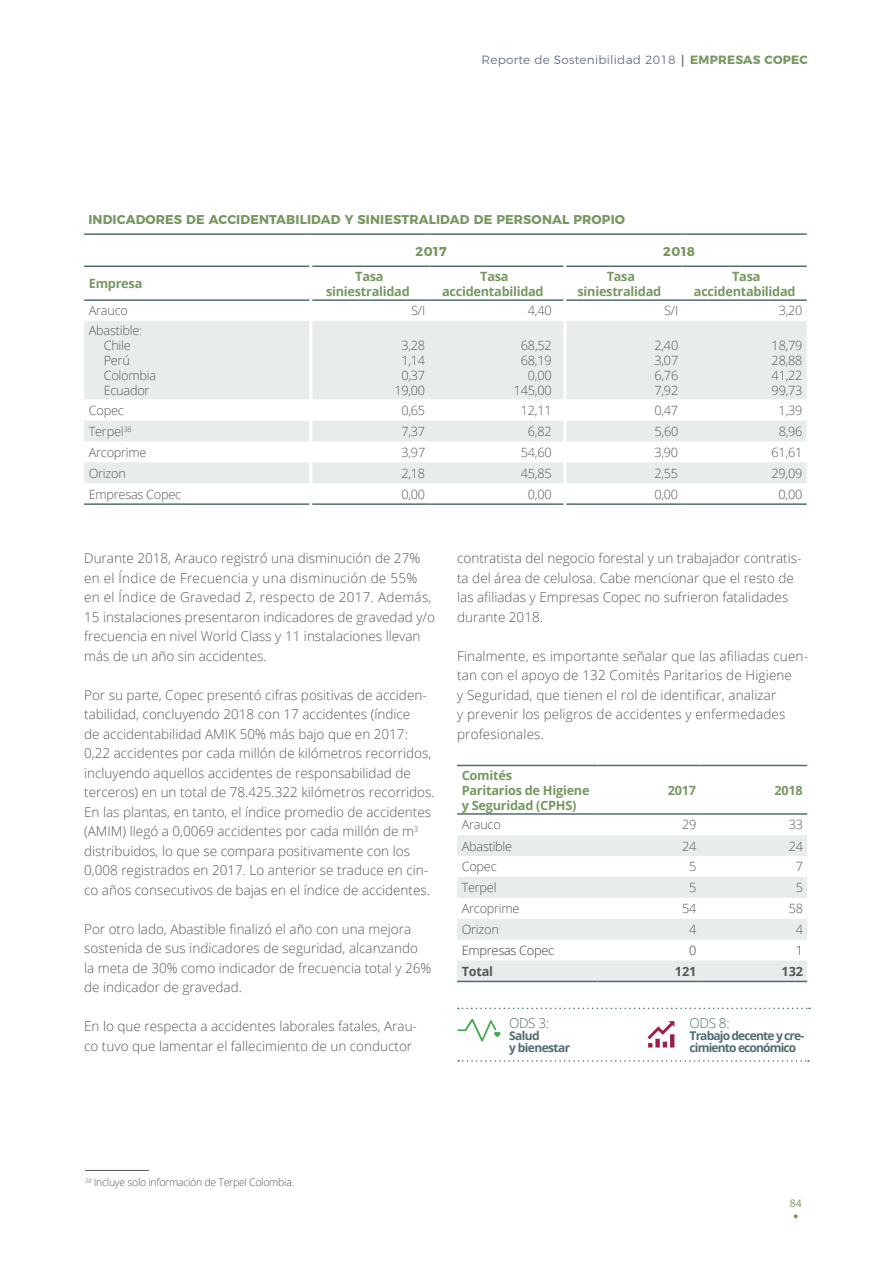
<style>
.page{position:relative;width:893px;height:1263px;background:#fff}
.page>*{position:absolute;margin:0;border:0;box-sizing:border-box;transform-origin:0 0}
.t1{font:300 13.5px/19.5px "Open Sans";color:#57585a}
.t2{font:300 13.5px "Open Sans";letter-spacing:-.025em;color:#4f6d70}
.t3{font:300 12.75px/15px "Open Sans";letter-spacing:-.02em;color:#57585a;text-align:justify}
.t4{font:700 12.75px/15px "Open Sans";letter-spacing:-.02em;color:#769860;text-align:center}
.t5{font:700 12.75px "Montserrat";letter-spacing:.01em;color:#769860}
.t6{font:300 12.75px "Open Sans";letter-spacing:-.02em;color:#3e3e3f}
.t7{font:700 12.75px "Open Sans";letter-spacing:-.02em;color:#57585a}
.t8{font:300 12px "Montserrat";letter-spacing:.02em;color:#637788}
.t9{font:700 12px/12px "Open Sans";letter-spacing:-.07em;color:#4f6d70}
.t10{font:700 12px/12px "Open Sans";letter-spacing:-.05em;color:#4f6d70}
.t11{font:300 10.5px "Open Sans";letter-spacing:-.025em;color:#57585a}
.t12{font:10.5px "Open Sans";color:#769860}
.s1{font-family:"Open Sans";font-weight:700}
.s2{font-weight:700;color:#769860}
</style>
<div class="page">
<svg style="left:794px;top:1214px;width:4px;height:4px"></svg>
<svg style="left:84px;top:321px;width:723px;height:162px;fill:#e8edec"></svg>
<hr style="left:84px;top:299px;width:222px;height:2px;background:#4f6d70">
<hr style="left:306px;top:299px;width:123px;height:2px;background:#4f6d70">
<hr style="left:429px;top:299px;width:127px;height:2px;background:#4f6d70">
<hr style="left:556px;top:299px;width:126px;height:2px;background:#4f6d70">
<hr style="left:682px;top:299px;width:125px;height:2px;background:#4f6d70">
<hr style="left:84px;top:265px;width:222px;height:2px;background:#4f6d70">
<hr style="left:306px;top:265px;width:123px;height:2px;background:#4f6d70">
<hr style="left:429px;top:265px;width:127px;height:2px;background:#4f6d70">
<hr style="left:556px;top:265px;width:126px;height:2px;background:#4f6d70">
<hr style="left:682px;top:265px;width:125px;height:2px;background:#4f6d70">
<hr style="left:84px;top:233px;width:222px;height:2px;background:#4f6d70">
<hr style="left:306px;top:233px;width:123px;height:2px;background:#4f6d70">
<hr style="left:429px;top:233px;width:127px;height:2px;background:#4f6d70">
<hr style="left:556px;top:233px;width:126px;height:2px;background:#4f6d70">
<hr style="left:682px;top:233px;width:125px;height:2px;background:#4f6d70">
<hr style="left:84px;top:503px;width:222px;height:2px;background:#4f6d70">
<hr style="left:306px;top:503px;width:123px;height:2px;background:#4f6d70">
<hr style="left:429px;top:503px;width:127px;height:2px;background:#4f6d70">
<hr style="left:556px;top:503px;width:126px;height:2px;background:#4f6d70">
<hr style="left:682px;top:503px;width:125px;height:2px;background:#4f6d70">
<hr style="left:309px;top:240px;width:3px;height:267px;background:#fff">
<hr style="left:563px;top:240px;width:3px;height:267px;background:#fff">
<svg style="left:457px;top:766px;width:350px;height:1px"></svg>
<svg style="left:457px;top:835px;width:350px;height:146px;fill:#e8edec"></svg>
<hr style="left:457px;top:765px;width:140px;height:1px;background:#4f6d70">
<hr style="left:457px;top:813px;width:140px;height:2px;background:#4f6d70">
<hr style="left:597px;top:813px;width:104px;height:2px;background:#4f6d70">
<hr style="left:701px;top:813px;width:106px;height:2px;background:#4f6d70">
<hr style="left:457px;top:981px;width:140px;height:1px;background:#4f6d70">
<hr style="left:597px;top:981px;width:104px;height:1px;background:#4f6d70">
<hr style="left:701px;top:981px;width:106px;height:1px;background:#4f6d70">
<hr style="left:597px;top:765px;width:104px;height:1px;background:#4f6d70">
<hr style="left:701px;top:765px;width:106px;height:1px;background:#4f6d70">
<svg style="left:458px;top:1060px;width:351px;height:2px"></svg>
<svg style="left:458px;top:1007px;width:352px;height:2px"></svg>
<svg style="left:457px;top:1019px;width:43px;height:22px"></svg>
<svg style="left:647px;top:1021px;width:27px;height:26px"></svg>
<hr style="left:85px;top:1170px;width:64px;height:1px;background:#57585a">
<p class="t8" style="left:481px;top:50px;width:328px">Reporte de Sostenibilidad 2018 <span class="s1">|</span> <span class="s2">EMPRESAS COPEC</span></p>
<p class="t5" style="left:88px;top:209px;width:538px">INDICADORES DE ACCIDENTABILIDAD Y SINIESTRALIDAD DE PERSONAL PROPIO</p>
<p class="t5" style="left:415px;top:241px;width:33px">2017</p>
<p class="t5" style="left:663px;top:241px;width:34px">2018</p>
<p class="t4" style="left:89px;top:276px;width:55px">Empresa</p>
<p class="t4" style="left:326px;top:268px;width:85px">Tasa siniestralidad</p>
<p class="t4" style="left:442px;top:268px;width:103px">Tasa accidentabilidad</p>
<p class="t4" style="left:577px;top:268px;width:85px">Tasa siniestralidad</p>
<p class="t4" style="left:694px;top:268px;width:103px">Tasa accidentabilidad</p>
<p class="t3" style="left:89px;top:303px;width:41px">Arauco</p>
<p class="t3" style="left:411px;top:303px;width:15px">S/I</p>
<p class="t3" style="left:528px;top:303px;width:25px">4,40</p>
<p class="t3" style="left:664px;top:303px;width:15px">S/I</p>
<p class="t3" style="left:779px;top:303px;width:25px">3,20</p>
<p class="t3" style="left:104px;top:323px;width:54px;text-align:left;text-indent:-15px">Abastible:<br>Chile<br>Perú<br>Colombia<br>Ecuador</p>
<p class="t3" style="left:394px;top:338px;width:32px;text-align:center">3,28<br>1,14<br>0,37<br>19,00</p>
<p class="t3" style="left:514px;top:338px;width:39px;text-align:right">68,52<br>68,19<br>0,00<br>145,00</p>
<p class="t3" style="left:654px;top:337px;width:25px">2,40<br>3,07<br>6,76<br>7,92</p>
<p class="t3" style="left:772px;top:337px;width:32px">18,79<br>28,88<br>41,22<br>99,73</p>
<p class="t3" style="left:89px;top:402px;width:37px">Copec</p>
<p class="t3" style="left:401px;top:402px;width:25px">0,65</p>
<p class="t3" style="left:521px;top:402px;width:32px">12,11</p>
<p class="t3" style="left:654px;top:402px;width:25px">0,47</p>
<p class="t3" style="left:779px;top:402px;width:25px">1,39</p>
<p class="t3" style="left:89px;top:423px;width:44px">Terpel<sup>38</sup></p>
<p class="t3" style="left:401px;top:423px;width:25px">7,37</p>
<p class="t3" style="left:528px;top:423px;width:25px">6,82</p>
<p class="t3" style="left:654px;top:423px;width:25px">5,60</p>
<p class="t3" style="left:779px;top:423px;width:25px">8,96</p>
<p class="t3" style="left:89px;top:444px;width:59px">Arcoprime</p>
<p class="t3" style="left:401px;top:444px;width:25px">3,97</p>
<p class="t3" style="left:521px;top:444px;width:32px">54,60</p>
<p class="t3" style="left:654px;top:444px;width:25px">3,90</p>
<p class="t3" style="left:772px;top:444px;width:32px">61,61</p>
<p class="t3" style="left:89px;top:465px;width:39px">Orizon</p>
<p class="t3" style="left:401px;top:465px;width:25px">2,18</p>
<p class="t3" style="left:521px;top:465px;width:32px">45,85</p>
<p class="t3" style="left:654px;top:465px;width:25px">2,55</p>
<p class="t3" style="left:772px;top:465px;width:32px">29,09</p>
<p class="t3" style="left:89px;top:486px;width:94px">Empresas Copec</p>
<p class="t3" style="left:401px;top:486px;width:25px">0,00</p>
<p class="t3" style="left:528px;top:486px;width:25px">0,00</p>
<p class="t3" style="left:654px;top:486px;width:25px">0,00</p>
<p class="t3" style="left:779px;top:486px;width:25px">0,00</p>
<p class="t1" style="left:84px;top:548px;width:352px">Durante 2018, Arauco registró una disminución de 27% en el Índice de Frecuencia y una disminución de 55% en el Índice de Gravedad 2, respecto de 2017. Además, 15 instalaciones presentaron indicadores de gravedad y/o frecuencia en nivel World Class y 11 instalaciones llevan más de un año sin accidentes.</p>
<p class="t1" style="left:84px;top:685px;width:352px">Por su parte, Copec presentó cifras positivas de acciden&shy;tabilidad, concluyendo 2018 con 17 accidentes (índice<br>de accidentabilidad AMIK 50% más bajo que en 2017:<br>0,22 accidentes por cada millón de kilómetros recorridos, incluyendo aquellos accidentes de responsabilidad de terceros) en un total de 78.425.322 kilómetros recorridos.<br>En las plantas, en tanto, el índice promedio de accidentes (AMIM) llegó a 0,0069 accidentes por cada millón de m<sup>3 </sup>distribuidos, lo que se compara positivamente con los 0,008 registrados en 2017. Lo anterior se traduce en cin&shy;co años consecutivos de bajas en el índice de accidentes.</p>
<p class="t1" style="left:84px;top:919px;width:349px">Por otro lado, Abastible finalizó el año con una mejora sostenida de sus indicadores de seguridad, alcanzando la meta de 30% como indicador de frecuencia total y 26% de indicador de gravedad.</p>
<p class="t1" style="left:84px;top:1016px;width:334px">En lo que respecta a accidentes laborales fatales, Arau&shy;co tuvo que lamentar el fallecimiento de un conductor</p>
<p class="t1" style="left:457px;top:548px;width:346px">contratista del negocio forestal y un trabajador contratis&shy;ta del área de celulosa. Cabe mencionar que el resto de las afiliadas y Empresas Copec no sufrieron fatalidades durante 2018.</p>
<p class="t1" style="left:457px;top:646px;width:352px">Finalmente, es importante señalar que las afiliadas cuen&shy;tan con el apoyo de 132 Comités Paritarios de Higiene<br>y Seguridad, que tienen el rol de identificar, analizar<br>y prevenir los peligros de accidentes y enfermedades profesionales.</p>
<p class="t4" style="left:462px;top:767px;width:129px;text-align:left">Comités<br>Paritarios de Higiene y Seguridad (CPHS)</p>
<p class="t4" style="left:668px;top:782px;width:30px">2017</p>
<p class="t4" style="left:774px;top:782px;width:30px">2018</p>
<p class="t3" style="left:462px;top:817px;width:41px">Arauco</p>
<p class="t3" style="left:682px;top:817px;width:16px">29</p>
<p class="t3" style="left:789px;top:817px;width:16px">33</p>
<p class="t3" style="left:462px;top:838px;width:52px">Abastible</p>
<p class="t3" style="left:682px;top:838px;width:16px">24</p>
<p class="t3" style="left:789px;top:838px;width:16px">24</p>
<p class="t3" style="left:462px;top:859px;width:37px">Copec</p>
<p class="t3" style="left:689px;top:859px;width:9px">5</p>
<p class="t3" style="left:796px;top:859px;width:9px">7</p>
<p class="t3" style="left:462px;top:880px;width:36px">Terpel</p>
<p class="t3" style="left:689px;top:880px;width:9px">5</p>
<p class="t3" style="left:796px;top:880px;width:9px">5</p>
<p class="t3" style="left:462px;top:901px;width:59px">Arcoprime</p>
<p class="t3" style="left:682px;top:901px;width:16px">54</p>
<p class="t3" style="left:789px;top:901px;width:16px">58</p>
<p class="t3" style="left:462px;top:922px;width:39px">Orizon</p>
<p class="t3" style="left:689px;top:922px;width:9px">4</p>
<p class="t3" style="left:796px;top:922px;width:9px">4</p>
<p class="t6" style="left:462px;top:942px;width:94px">Empresas Copec</p>
<p class="t6" style="left:689px;top:942px;width:9px">0</p>
<p class="t6" style="left:796px;top:942px;width:9px">1</p>
<p class="t7" style="left:462px;top:962px;width:33px">Total</p>
<p class="t7" style="left:675px;top:962px;width:23px">121</p>
<p class="t7" style="left:782px;top:962px;width:23px">132</p>
<p class="t2" style="left:509px;top:1013px;width:41px">ODS 3:</p>
<p class="t10" style="left:509px;top:1029px;width:63px">Salud<br>y bienestar</p>
<p class="t2" style="left:690px;top:1013px;width:41px">ODS 8:</p>
<p class="t9" style="left:690px;top:1029px;width:116px">Trabajo decente y cre&shy;cimiento económico</p>
<p class="t11" style="left:85px;top:1175px;width:211px"><sup>38</sup> Incluye solo información de Terpel Colombia.</p>
<p class="t12" style="left:790px;top:1196px;width:14px">84</p>
</div>
